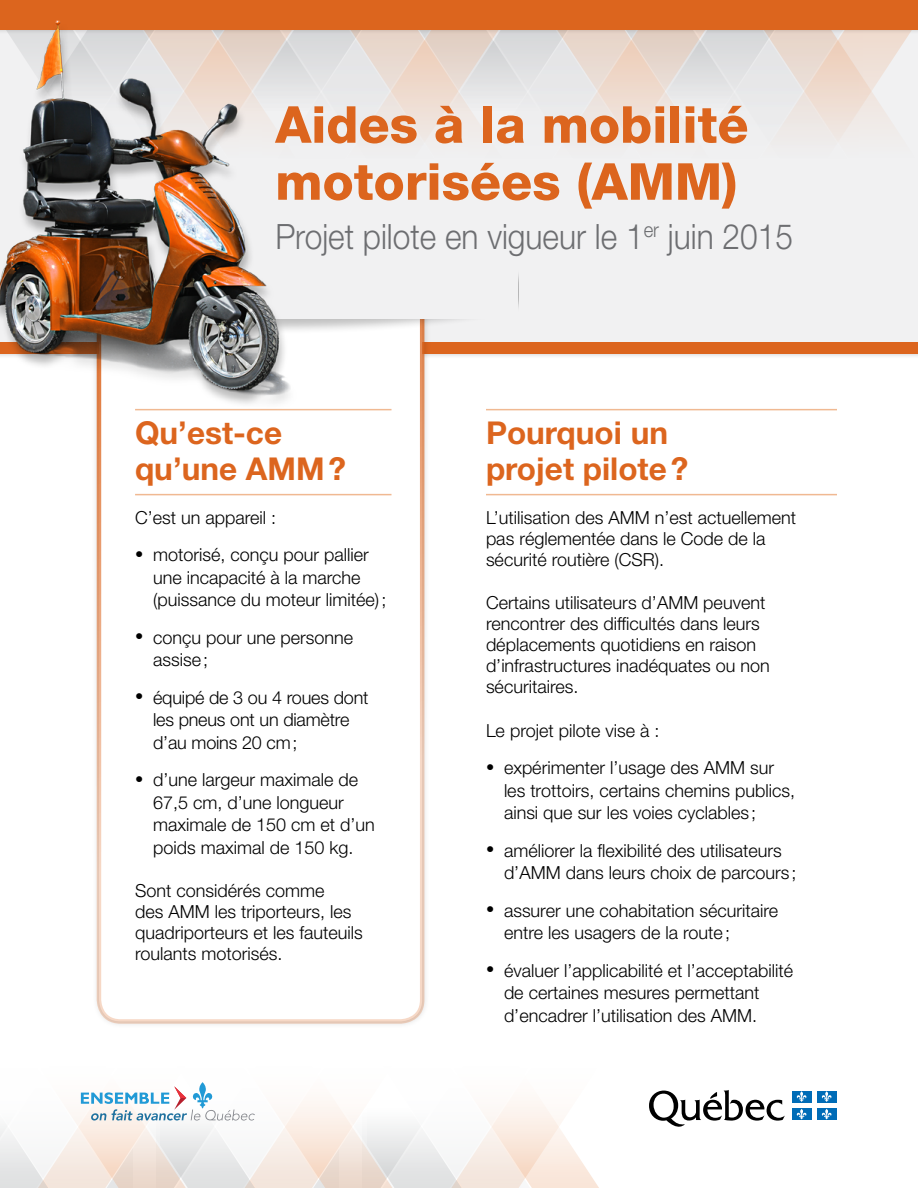
<style>
.page{position:relative;width:918px;height:1188px;background:#fff}
.page>*{position:absolute;margin:0;border:0;box-sizing:border-box;transform-origin:0 0}
.t1{font:800 51px/57px "Helvetica Neue";color:#dc651e}
.t2{font:300 34.95px "Helvetica Neue";color:#6d6e71;scale:.91 1}
.t3{font:700 31.5px/36.2px "Helvetica Neue";color:#dc651e}
.t4{font:300 18px/22.5px "Helvetica Neue";color:#000}
.s1{font-size:16.5px}
</style>
<div class="page">
<div style="left:0;top:0;width:918px;height:342px;background:#f1f1f2"></div>
<svg style="left:432px;top:35px;width:476px;height:106px"></svg>
<div style="left:90px;top:264px;width:341px;height:766px;background:#000;opacity:.17"></div>
<div style="left:99px;top:272px;width:323px;height:749px;background:#fff;border-radius:22px"></div>
<div style="left:97px;top:270px;width:327px;height:754px;border:4px solid #dc651e;border-radius:22px"></div>
<hr style="left:486px;top:409px;width:351px;height:1px;background:#f0b992">
<hr style="left:486px;top:494px;width:351px;height:1px;background:#f0b992">
<div style="left:0;top:0;width:918px;height:35px;background:#000;opacity:.15"></div>
<div style="left:0;top:0;width:918px;height:29px;background:#dc651e"></div>
<img style="left:649px;top:1090px;width:188px;height:37px">
<svg style="left:0;top:1082px;width:599px;height:106px"></svg>
<img style="left:0;top:20px;width:432px;height:486px">
<h1 class="t1" style="left:275px;top:96px;width:475px">Aides à la mobilité motorisées (AMM)</h1>
<h2 class="t2" style="left:275px;top:215px;width:570px">Projet pilote en vigueur le 1<sup>er</sup> juin 2015</h2>
<h3 class="t3" style="left:135px;top:414px;width:213px">Qu’est-ce qu’une AMM?</h3>
<p class="t4" style="left:135px;top:506px;width:143px">C’est un appareil :</p>
<p class="t4" style="left:153px;top:543px;width:235px;text-indent:-18px"><span class="s1">•</span> motorisé, conçu pour pallier une incapacité à la marche (puissance du moteur limitée);</p>
<p class="t4" style="left:153px;top:626px;width:202px;text-indent:-18px"><span class="s1">•</span> conçu pour une personne assise;</p>
<p class="t4" style="left:153px;top:686px;width:217px;text-indent:-18px"><span class="s1">•</span> équipé de 3 ou 4 roues dont les pneus ont un diamètre d’au moins 20 cm;</p>
<p class="t4" style="left:153px;top:768px;width:223px;text-indent:-18px"><span class="s1">•</span> d’une largeur maximale de<br>67,5 cm, d’une longueur maximale de 150 cm et d’un poids maximal de 150 kg.</p>
<p class="t4" style="left:135px;top:880px;width:229px;line-height:21px">Sont considérés comme<br>des AMM les triporteurs, les quadriporteurs et les fauteuils roulants motorisés.</p>
<h3 class="t3" style="left:486px;top:414px;width:204px">Pourquoi un projet pilote?</h3>
<p class="t4" style="left:486px;top:507px;width:312px;line-height:21px">L’utilisation des AMM n’est actuellement pas réglementée dans le Code de la sécurité routière (CSR).</p>
<p class="t4" style="left:486px;top:592px;width:285px;line-height:21px">Certains utilisateurs d’AMM peuvent rencontrer des difficultés dans leurs déplacements quotidiens en raison d’infrastructures inadéquates ou non sécuritaires.</p>
<p class="t4" style="left:486px;top:719px;width:175px">Le projet pilote vise à :</p>
<p class="t4" style="left:504px;top:756px;width:293px;text-indent:-18px"><span class="s1">•</span> expérimenter l’usage des AMM sur les trottoirs, certains chemins publics, ainsi que sur les voies cyclables ;</p>
<p class="t4" style="left:504px;top:839px;width:294px;text-indent:-18px"><span class="s1">•</span> améliorer la flexibilité des utilisateurs d’AMM dans leurs choix de parcours ;</p>
<p class="t4" style="left:504px;top:899px;width:276px;text-indent:-18px"><span class="s1">•</span> assurer une cohabitation sécuritaire entre les usagers de la route;</p>
<p class="t4" style="left:504px;top:959px;width:291px;text-indent:-18px"><span class="s1">•</span> évaluer l’applicabilité et l’acceptabilité de certaines mesures permettant d’encadrer l’utilisation des AMM.</p>
</div>
